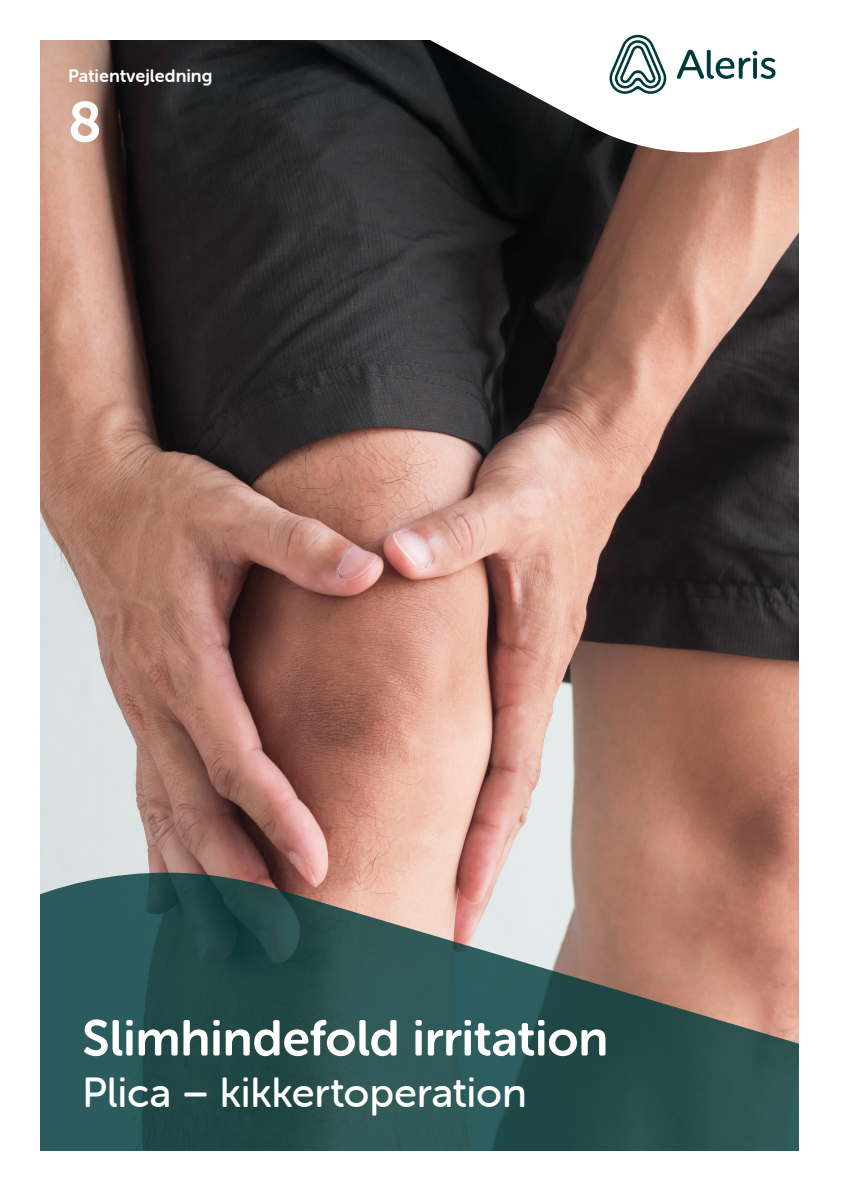
<style>
.page{position:relative;width:842px;height:1191px;background:#fff}
.page>*{position:absolute;margin:0;border:0;box-sizing:border-box;transform-origin:0 0}
.note_ml_rubrik{font:56px "Museo Sans Rounded 700";color:#fff}
.forside_1{font:50px "Museo Sans Rounded 700";letter-spacing:-.005em;color:#fff}
.forside_2{font:42px "Museo Sans Rounded 500";letter-spacing:-.005em;color:#fff}
.note_ml_rubrik-2{font:18px "Museo Sans Rounded 700";color:#fff}
</style>
<div class="page">
<img style="left:40px;top:249px;width:759px;height:622px">
<svg style="left:40px;top:40px;width:759px;height:209px;background:#51423d"></svg>
<svg style="left:40px;top:871px;width:759px;height:280px;background:#4e635f"></svg>
<svg style="left:343px;top:34px;width:456px;height:128px"></svg>
<svg style="left:677px;top:50px;width:98px;height:29px"></svg>
<svg style="left:607px;top:35px;width:61px;height:59px"></svg>
<p class="note_ml_rubrik-2" style="left:68px;top:65px;width:146px">Patientvejledning</p>
<p class="note_ml_rubrik" style="left:68px;top:91px;width:35px">8</p>
<p class="forside_1" style="left:82px;top:1010px;width:528px">Slimhindefold irritation</p>
<p class="forside_2" style="left:82px;top:1069px;width:446px">Plica – kikkertoperation</p>
</div>
